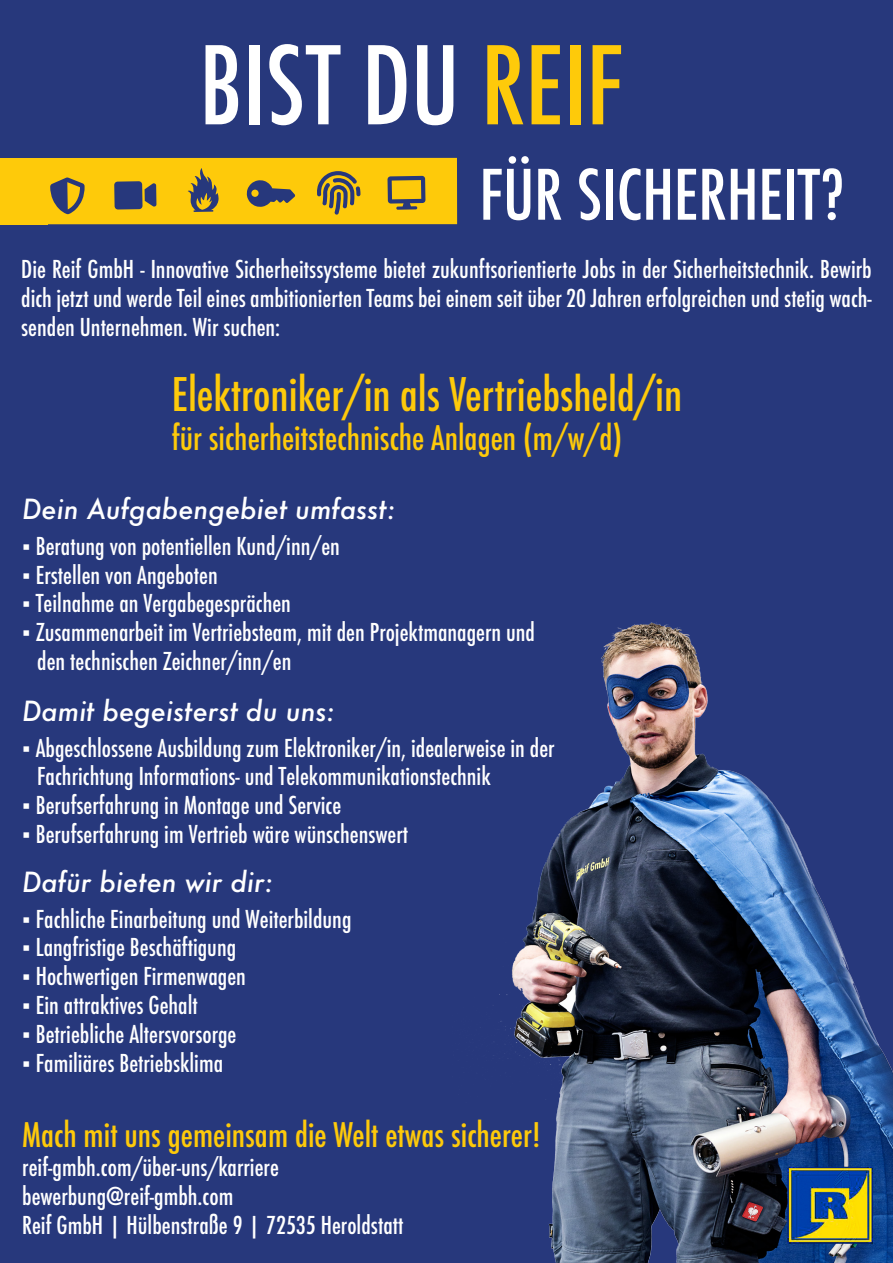
<style>
.page{position:relative;width:893px;height:1263px;background:#27387c}
.page>*{position:absolute;margin:0;border:0;box-sizing:border-box;transform-origin:0 0}
.t1{font:500 condensed 105px "Futura";color:#fff}
.t2{font:500 condensed 67.5px "Futura";color:#fff}
.t3{font:500 condensed 45px "Futura";color:#feca0a}
.t4{font:500 condensed 33px "Futura";color:#feca0a}
.t5{font:italic 500 27px "Futura";color:#fff}
.t6{font:500 condensed 24px/28.8px "Futura";color:#fff;text-align:justify}
.s1{color:#feca0a}
.s2{font-family:"Arial";font-weight:400;font-stretch:normal}
</style>
<div class="page">
<img style="left:499px;top:622px;width:394px;height:641px">
<div style="left:0;top:158px;width:47px;height:66px;background:#feca0a"></div>
<svg style="left:47px;top:158px;width:410px;height:66px;background:#dab21c"></svg>
<p class="t1" style="left:199px;top:18px;width:425px">BIST DU <span class="s1">REIF</span></p>
<p class="t2" style="left:479px;top:152px;width:367px">FÜR SICHERHEIT?</p>
<p class="t6" style="left:21px;top:255px;width:852px">Die Reif GmbH - Innovative Sicherheitssysteme bietet zukunftsorientierte Jobs in der Sicherheitstechnik. Bewirb dich jetzt und werde Teil eines ambitionierten Teams bei einem seit über 20 Jahren erfolgreichen und stetig wach&shy;senden Unternehmen. Wir suchen:</p>
<p class="t3" style="left:172px;top:365px;width:512px">Elektroniker/in als Vertriebsheld/in</p>
<p class="t4" style="left:172px;top:417px;width:452px">für sicherheitstechnische Anlagen (m/w/d)</p>
<p class="t5" style="left:22px;top:490px;width:375px">Dein Aufgabengebiet umfasst:</p>
<p class="t6" style="left:22px;top:532px;width:319px"><span class="s2">▪</span> Beratung von potentiellen Kund/inn/en</p>
<p class="t6" style="left:22px;top:560px;width:197px"><span class="s2">▪</span> Erstellen von Angeboten</p>
<p class="t6" style="left:22px;top:589px;width:270px"><span class="s2">▪</span> Teilnahme an Vergabegesprächen</p>
<p class="t6" style="left:22px;top:618px;width:514px"><span class="s2">▪</span> Zusammenarbeit im Vertriebsteam, mit den Projektmanagern und</p>
<p class="t6" style="left:37px;top:647px;width:256px">den technischen Zeichner/inn/en</p>
<p class="t5" style="left:22px;top:692px;width:314px">Damit begeisterst du uns:</p>
<p class="t6" style="left:22px;top:733px;width:534px"><span class="s2">▪</span> Abgeschlossene Ausbildung zum Elektroniker/in, idealerweise in der</p>
<p class="t6" style="left:37px;top:762px;width:455px">Fachrichtung Informations- und Telekommunikationstechnik</p>
<p class="t6" style="left:22px;top:791px;width:320px"><span class="s2">▪</span> Berufserfahrung in Montage und Service</p>
<p class="t6" style="left:22px;top:820px;width:387px"><span class="s2">▪</span> Berufserfahrung im Vertrieb wäre wünschenswert</p>
<p class="t5" style="left:22px;top:863px;width:252px">Dafür bieten wir dir:</p>
<p class="t6" style="left:22px;top:904px;width:331px"><span class="s2">▪</span> Fachliche Einarbeitung und Weiterbildung</p>
<p class="t6" style="left:22px;top:933px;width:215px"><span class="s2">▪</span> Langfristige Beschäftigung</p>
<p class="t6" style="left:22px;top:962px;width:225px"><span class="s2">▪</span> Hochwertigen Firmenwagen</p>
<p class="t6" style="left:22px;top:991px;width:177px"><span class="s2">▪</span> Ein attraktives Gehalt</p>
<p class="t6" style="left:22px;top:1019px;width:216px"><span class="s2">▪</span> Betriebliche Altersvorsorge</p>
<p class="t6" style="left:22px;top:1048px;width:202px"><span class="s2">▪</span> Familiäres Betriebsklima</p>
<p class="t4" style="left:22px;top:1114px;width:520px">Mach mit uns gemeinsam die Welt etwas sicherer!</p>
<p class="t6" style="left:22px;top:1153px;width:258px">reif-gmbh.com/über-uns/karriere</p>
<p class="t6" style="left:22px;top:1181px;width:213px">bewerbung@reif-gmbh.com</p>
<p class="t6" style="left:22px;top:1210px;width:383px">Reif GmbH | Hülbenstraße 9 | 72535 Heroldstatt</p>
</div>
